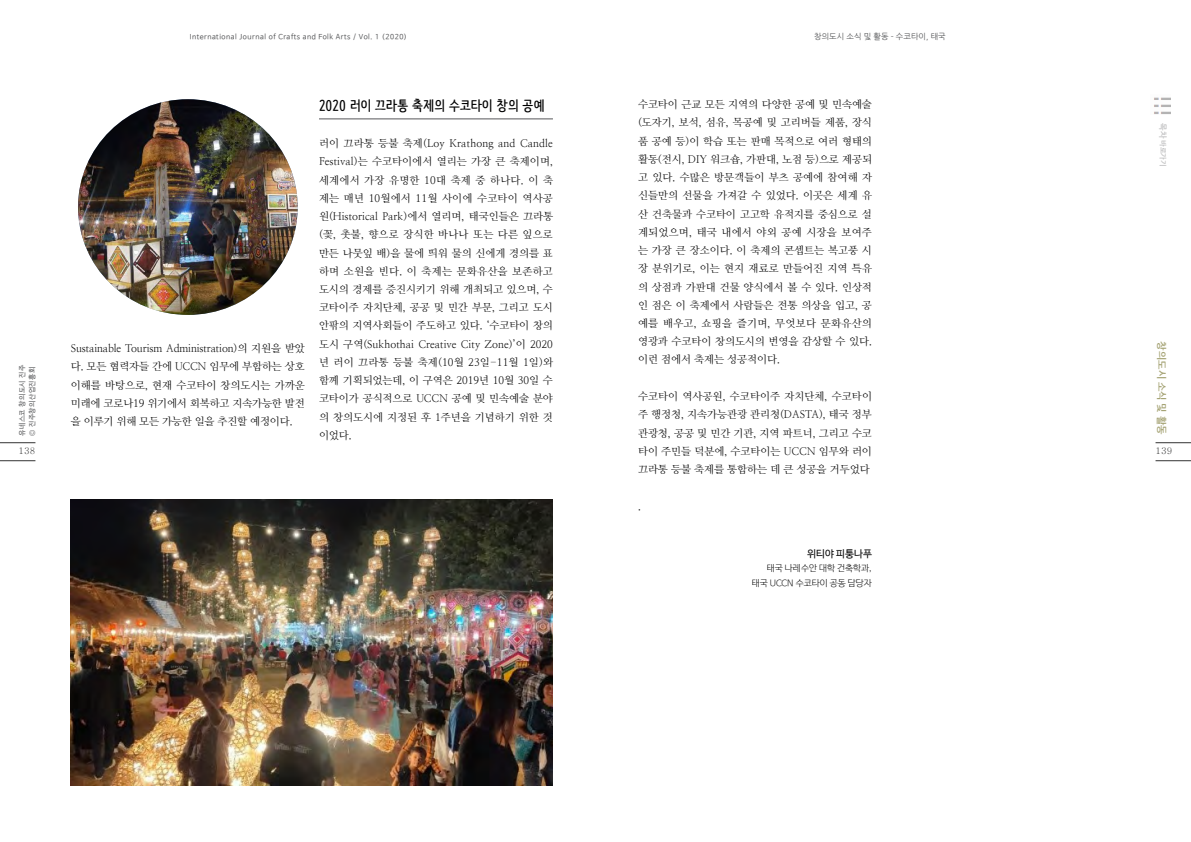
<style>
.page{position:relative;width:1191px;height:842px;background:#fff}
.page>*{position:absolute;margin:0;border:0;box-sizing:border-box;transform-origin:0 0}
.본문-소제목{font:700 14px "Nanum Barunpen";letter-spacing:.01em;color:#000}
.본문{font:10.5px/18.2px "Nanum Myeongjo";color:#000;text-align:justify}
.오른쪽_페이지번호_위_세로_카테고리{font:700 10px "Nanum Gothic";color:#a5a374}
.본문_-_글쓴이{font:10px "Nanum Barun Gothic";color:#000}
.본문_-_글쓴이-2{font:300 9px "Nanum Barun Gothic";color:#000}
.t1{font:500 9px "Adobe Myungjo Std";color:#333}
.본문-오른쪽페이지_위_카테고리{font:8px "Nanum Gothic";color:#565759}
.t2{font:7px/10px "Nanum Barun Gothic";letter-spacing:.075em;color:#565759}
.t3{font:700 7px "Nanum Gothic OTF Eco";color:#ababac}
.s1{font-size:8px}
</style>
<div class="page">
<hr style="left:0;top:460px;width:35px;height:1px;background:#333">
<hr style="left:0;top:442px;width:35px;height:1px;background:#333">
<hr style="left:1155px;top:460px;width:36px;height:1px;background:#333">
<hr style="left:1155px;top:442px;width:36px;height:1px;background:#333">
<img style="left:1153px;top:97px;width:17px;height:17px">
<hr style="left:319px;top:119px;width:234px;height:1px;background:#565759">
<img style="left:71px;top:500px;width:482px;height:285px">
<img style="left:78px;top:99px;width:220px;height:216px">
<p class="t2" style="left:190px;top:32px;width:219px">International Journal of Crafts and Folk Arts / Vol. 1 (2020)</p>
<p class="본문-오른쪽페이지_위_카테고리" style="left:814px;top:33px;width:133px">창의도시 소식 및 활동 - 수코타이, 태국</p>
<p class="본문-소제목" style="left:319px;top:97px;width:227px">2020 러이 끄라통 축제의 수코타이 창의 공예</p>
<p class="본문" style="left:319px;top:134px;width:235px">러이 끄라통 등불 축제(Loy Krathong and Candle Festival)는 수코타이에서 열리는 가장 큰 축제이며, 세계에서 가장 유명한 10대 축제 중 하나다. 이 축 제는 매년 10월에서 11월 사이에 수코타이 역사공 원(Historical Park)에서 열리며, 태국인들은 끄라통 (꽃, 촛불, 향으로 장식한 바나나 또는 다른 잎으로 만든 나뭇잎 배)을 물에 띄워 물의 신에게 경의를 표 하며 소원을 빈다. 이 축제는 문화유산을 보존하고 도시의 경제를 증진시키기 위해 개최되고 있으며, 수 코타이주 자치단체, 공공 및 민간 부문, 그리고 도시 안팎의 지역사회들이 주도하고 있다. ‘수코타이 창의 도시 구역(Sukhothai Creative City Zone)’이 2020 년 러이 끄라통 등불 축제(10월 23일-11월 1일)와 함께 기획되었는데, 이 구역은 2019년 10월 30일 수 코타이가 공식적으로 UCCN 공예 및 민속예술 분야 의 창의도시에 지정된 후 1주년을 기념하기 위한 것 이었다.</p>
<p class="본문" style="left:638px;top:95px;width:235px">수코타이 근교 모든 지역의 다양한 공예 및 민속예술 (도자기, 보석, 섬유, 목공예 및 고리버들 제품, 장식 품 공예 등)이 학습 또는 판매 목적으로 여러 형태의 활동(전시, DIY 워크숍, 가판대, 노점 등)으로 제공되 고 있다. 수많은 방문객들이 부츠 공예에 참여해 자 신들만의 선물을 가져갈 수 있었다. 이곳은 세계 유 산 건축물과 수코타이 고고학 유적지를 중심으로 설 계되었으며, 태국 내에서 야외 공예 시장을 보여주 는 가장 큰 장소이다. 이 축제의 콘셉트는 복고풍 시 장 분위기로, 이는 현지 재료로 만들어진 지역 특유 의 상점과 가판대 건물 양식에서 볼 수 있다. 인상적 인 점은 이 축제에서 사람들은 전통 의상을 입고, 공 예를 배우고, 쇼핑을 즐기며, 무엇보다 문화유산의 영광과 수코타이 창의도시의 번영을 감상할 수 있다. 이런 점에서 축제는 성공적이다.</p>
<p class="본문" style="left:638px;top:387px;width:235px">수코타이 역사공원, 수코타이주 자치단체, 수코타이 주 행정청, 지속가능관광 관리청(DASTA), 태국 정부 관광청, 공공 및 민간 기관, 지역 파트너, 그리고 수코 타이 주민들 덕분에, 수코타이는 UCCN 임무와 러이 끄라통 등불 축제를 통합하는 데 큰 성공을 거두었다</p>
<p class="본문" style="left:638px;top:497px;width:4px">.</p>
<p class="본문_-_글쓴이" style="left:807px;top:549px;width:66px">위티야 피퉁나푸</p>
<p class="본문_-_글쓴이-2" style="left:767px;top:563px;width:107px">태국 나레수안 대학 건축학과,</p>
<p class="본문_-_글쓴이-2" style="left:751px;top:578px;width:122px">태국 UCCN 수코타이 공동 담당자</p>
<p class="t3" style="left:1166px;top:123px;width:45px;rotate:90deg"><span class="s1">목차</span> 바로가기</p>
<p class="오른쪽_페이지번호_위_세로_카테고리" style="left:1166px;top:341px;width:94px;rotate:90deg">창의도시 소식 및 활동</p>
<p class="본문" style="left:71px;top:339px;width:235px">Sustainable Tourism Administration)의 지원을 받았 다. 모든 협력자들 간에 UCCN 임무에 부합하는 상호 이해를 바탕으로, 현재 수코타이 창의도시는 가까운 미래에 코로나19 위기에서 회복하고 지속가능한 발전 을 이루기 위해 모든 가능한 일을 추진할 예정이다.</p>
<p class="t2" style="left:17px;top:436px;width:73px;rotate:-90deg">유네스코 창의도시 진주 © 진주창의산업진흥회</p>
<p class="t1" style="left:19px;top:446px;width:18px">138</p>
<p class="t1" style="left:1155px;top:446px;width:18px">139</p>
</div>
